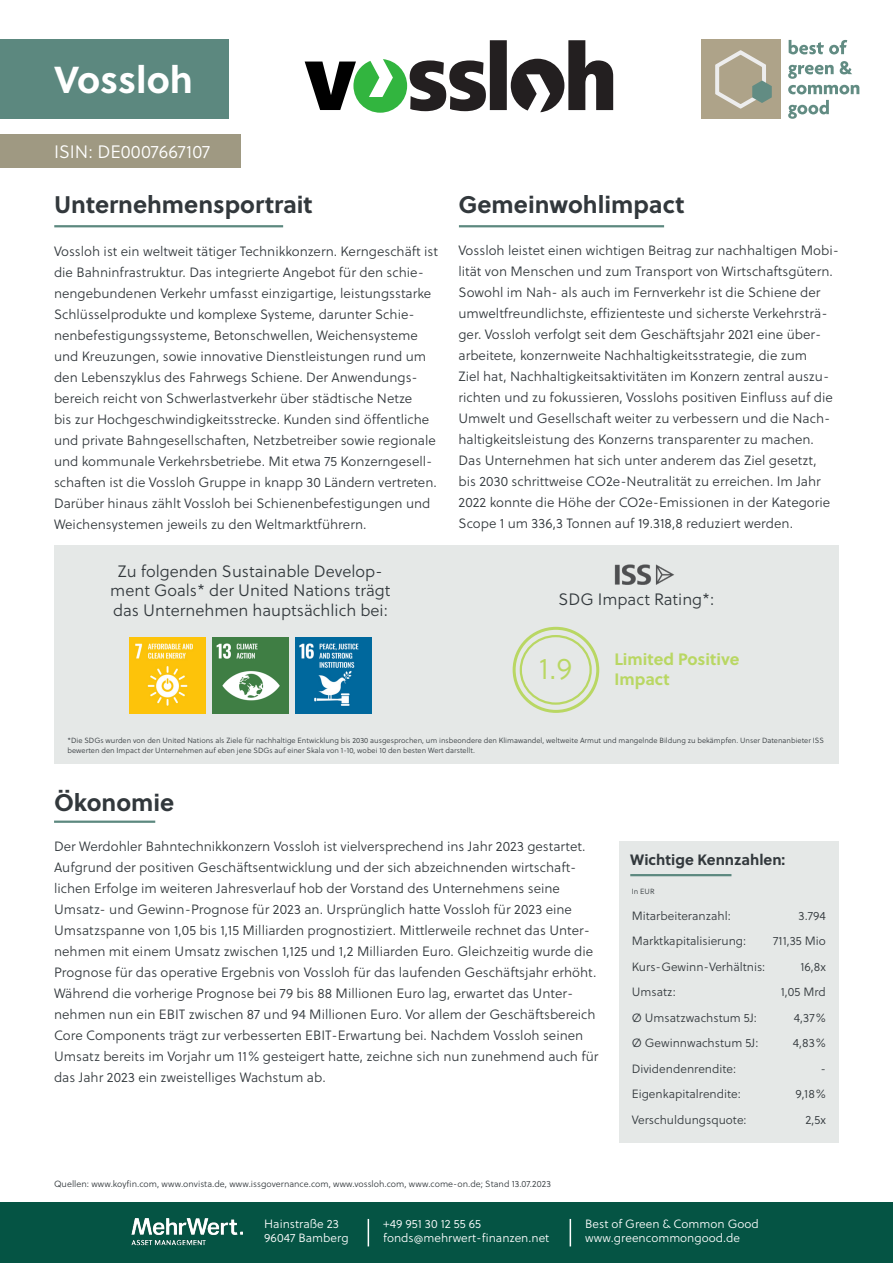
<style>
.page{position:relative;width:893px;height:1263px;background:#fff}
.page>*{position:absolute;margin:0;border:0;box-sizing:border-box;transform-origin:0 0}
.t1{font:700 37.5px "Soleil";color:#fff}
.t2{font:30px "Soleil Lt";color:#b9d763}
.t3{font:700 24px "Soleil";color:#32383c}
.t4{font:18px "Soleil Lt";color:#fff}
.t5{font:16.5px/19.8px "Soleil Lt";color:#32383c;text-align:center}
.t6{font:700 16.5px "Soleil";color:#b9d763}
.t7{font:700 15px "Soleil";color:#32383c}
.t8{font:13.5px/21px "Soleil Lt";color:#32383c}
.t9{font:12px "Soleil Lt";color:#32383c}
.t10{font:12px "Soleil Lt";color:#fff}
.t11{font:9px "Soleil Lt";color:#32383c}
.t12{font:7.5px/10.5px "Soleil Lt";color:#32383c}
</style>
<div class="page">
<div style="left:54px;top:546px;width:785px;height:218px;background:#e5e8e7"></div>
<div style="left:701px;top:40px;width:79px;height:79px;background:#aea389"></div>
<svg style="left:789px;top:40px;width:58px;height:14px"></svg>
<svg style="left:788px;top:65px;width:46px;height:14px"></svg>
<svg style="left:840px;top:61px;width:12px;height:13px"></svg>
<svg style="left:788px;top:85px;width:71px;height:9px"></svg>
<svg style="left:788px;top:100px;width:41px;height:19px"></svg>
<svg style="left:715px;top:50px;width:57px;height:59px"></svg>
<div style="left:0;top:134px;width:240px;height:34px;background:#9f9982"></div>
<div style="left:0;top:1202px;width:893px;height:61px;background:#055444"></div>
<img style="left:131px;top:1219px;width:111px;height:27px">
<svg style="left:368px;top:1219px;width:1px;height:27px"></svg>
<svg style="left:570px;top:1219px;width:1px;height:27px"></svg>
<hr style="left:54px;top:225px;width:229px;height:2px;background:#5c887f">
<hr style="left:459px;top:225px;width:205px;height:2px;background:#5c887f">
<hr style="left:54px;top:820px;width:101px;height:3px;background:#5c887f">
<img style="left:130px;top:638px;width:75px;height:75px">
<img style="left:213px;top:638px;width:75px;height:75px">
<div style="left:513px;top:627px;width:86px;height:86px;border:3px solid #b9d763;border-radius:50%"></div>
<img style="left:614px;top:564px;width:60px;height:21px">
<div style="left:619px;top:841px;width:220px;height:301px;background:#e5e8e7"></div>
<hr style="left:630px;top:874px;width:101px;height:2px;background:#5c887f">
<div style="left:0;top:40px;width:229px;height:79px;background:#5c887f"></div>
<img style="left:296px;top:638px;width:75px;height:75px">
<div style="left:520px;top:635px;width:72px;height:70px;border:2px solid #b9d763;border-radius:50%"></div>
<svg style="left:305px;top:40px;width:308px;height:73px"></svg>
<p class="t1" style="left:54px;top:51px;width:141px">Vossloh</p>
<p class="t4" style="left:54px;top:139px;width:158px">ISIN: DE0007667107</p>
<p class="t3" style="left:54px;top:186px;width:260px">Unternehmensportrait</p>
<p class="t8" style="left:54px;top:240px;width:386px">Vossloh ist ein weltweit tätiger Technikkonzern. Kerngeschäft ist die Bahninfrastruktur. Das integrierte Angebot für den schie&shy;nengebundenen Verkehr umfasst einzigartige, leistungsstarke Schlüsselprodukte und komplexe Systeme, darunter Schie&shy;nenbefestigungssysteme, Betonschwellen, Weichensysteme und Kreuzungen, sowie innovative Dienstleistungen rund um den Lebenszyklus des Fahrwegs Schiene. Der Anwendungs&shy;bereich reicht von Schwerlastverkehr über städtische Netze<br>bis zur Hochgeschwindigkeitsstrecke. Kunden sind öffentliche und private Bahngesellschaften, Netzbetreiber sowie regionale und kommunale Verkehrsbetriebe. Mit etwa 75 Konzerngesell&shy;schaften ist die Vossloh Gruppe in knapp 30 Ländern vertreten.<br>Darüber hinaus zählt Vossloh bei Schienenbefestigungen und Weichensystemen jeweils zu den Weltmarktführern.</p>
<p class="t5" style="left:110px;top:561px;width:282px">Zu folgenden Sustainable Develop&shy;ment Goals* der United Nations trägt das Unternehmen hauptsächlich bei:</p>
<p class="t3" style="left:458px;top:186px;width:228px">Gemeinwohlimpact</p>
<p class="t8" style="left:458px;top:239px;width:382px">Vossloh leistet einen wichtigen Beitrag zur nachhaltigen Mobi&shy;lität von Menschen und zum Transport von Wirtschaftsgütern.<br>Sowohl im Nah- als auch im Fernverkehr ist die Schiene der umweltfreundlichste, effizienteste und sicherste Verkehrsträ&shy;ger. Vossloh verfolgt seit dem Geschäftsjahr 2021 eine über&shy;arbeitete, konzernweite Nachhaltigkeitsstrategie, die zum<br>Ziel hat, Nachhaltigkeitsaktivitäten im Konzern zentral auszu&shy;richten und zu fokussieren, Vosslohs positiven Einfluss auf die Umwelt und Gesellschaft weiter zu verbessern und die Nach&shy;haltigkeitsleistung des Konzerns transparenter zu machen.<br>Das Unternehmen hat sich unter anderem das Ziel gesetzt,<br>bis 2030 schrittweise CO2e-Neutralität zu erreichen. Im Jahr 2022 konnte die Höhe der CO2e-Emissionen in der Kategorie Scope 1 um 336,3 Tonnen auf 19.318,8 reduziert werden.</p>
<p class="t5" style="left:559px;top:589px;width:157px">SDG Impact Rating*:</p>
<p class="t2" style="left:539px;top:648px;width:35px">1.9</p>
<p class="t6" style="left:614px;top:647px;width:127px">Limited Positive</p>
<p class="t6" style="left:614px;top:666px;width:57px">Impact</p>
<p class="t12" style="left:68px;top:735px;width:758px">*Die SDGs wurden von den United Nations als Ziele für nachhaltige Entwicklung bis 2030 ausgesprochen, um insbeondere den Klimawandel, weltweite Armut und mangelnde Bildung zu bekämpfen. Unser Datenanbieter ISS bewerten den Impact der Unternehmen auf eben jene SDGs auf einer Skala von 1-10, wobei 10 den besten Wert darstellt.</p>
<p class="t3" style="left:54px;top:784px;width:122px">Ökonomie</p>
<p class="t8" style="left:54px;top:836px;width:546px">Der Werdohler Bahntechnikkonzern Vossloh ist vielversprechend ins Jahr 2023 gestartet.<br>Aufgrund der positiven Geschäftsentwicklung und der sich abzeichnenden wirtschaft&shy;lichen Erfolge im weiteren Jahresverlauf hob der Vorstand des Unternehmens seine Umsatz- und Gewinn-Prognose für 2023 an. Ursprünglich hatte Vossloh für 2023 eine Umsatzspanne von 1,05 bis 1,15 Milliarden prognostiziert. Mittlerweile rechnet das Unter&shy;nehmen mit einem Umsatz zwischen 1,125 und 1,2 Milliarden Euro. Gleichzeitig wurde die Prognose für das operative Ergebnis von Vossloh für das laufenden Geschäftsjahr erhöht.<br>Während die vorherige Prognose bei 79 bis 88 Millionen Euro lag, erwartet das Unter&shy;nehmen nun ein EBIT zwischen 87 und 94 Millionen Euro. Vor allem der Geschäftsbereich Core Components trägt zur verbesserten EBIT-Erwartung bei. Nachdem Vossloh seinen Umsatz bereits im Vorjahr um 11% gesteigert hatte, zeichne sich nun zunehmend auch für das Jahr 2023 ein zweistelliges Wachstum ab.</p>
<p class="t11" style="left:54px;top:1177px;width:498px">Quellen: www.koyfin.com, www.onvista.de, www.issgovernance.com, www.vossloh.com, www.come-on.de; Stand 13.07.2023</p>
<p class="t7" style="left:630px;top:848px;width:157px">Wichtige Kennzahlen:</p>
<p class="t12" style="left:632px;top:886px;width:24px">In EUR</p>
<p class="t9" style="left:632px;top:907px;width:100px">Mitarbeiteranzahl:</p>
<p class="t9" style="left:632px;top:933px;width:116px">Marktkapitalisierung:</p>
<p class="t9" style="left:632px;top:958px;width:135px">Kurs-Gewinn-Verhältnis:</p>
<p class="t9" style="left:632px;top:984px;width:45px">Umsatz:</p>
<p class="t9" style="left:632px;top:1009px;width:127px">Ø Umsatzwachstum 5J:</p>
<p class="t9" style="left:632px;top:1035px;width:128px">Ø Gewinnwachstum 5J:</p>
<p class="t9" style="left:632px;top:1060px;width:106px">Dividendenrendite:</p>
<p class="t9" style="left:632px;top:1086px;width:111px">Eigenkapitalrendite:</p>
<p class="t9" style="left:632px;top:1111px;width:116px">Verschuldungsquote:</p>
<p class="t9" style="left:798px;top:907px;width:29px">3.794</p>
<p class="t9" style="left:773px;top:933px;width:54px">711,35 Mio</p>
<p class="t9" style="left:800px;top:958px;width:27px">16,8x</p>
<p class="t9" style="left:781px;top:984px;width:47px">1,05 Mrd</p>
<p class="t9" style="left:794px;top:1009px;width:34px">4,37%</p>
<p class="t9" style="left:793px;top:1035px;width:35px">4,83%</p>
<p class="t9" style="left:820px;top:1060px;width:7px">-</p>
<p class="t9" style="left:795px;top:1086px;width:32px">9,18%</p>
<p class="t9" style="left:805px;top:1111px;width:22px">2,5x</p>
<p class="t10" style="left:264px;top:1215px;width:76px">Hainstraße 23</p>
<p class="t10" style="left:264px;top:1230px;width:86px">96047 Bamberg</p>
<p class="t10" style="left:383px;top:1215px;width:99px">+49 951 30 12 55 65</p>
<p class="t10" style="left:383px;top:1230px;width:168px">fonds@mehrwert-finanzen.net</p>
<p class="t10" style="left:585px;top:1215px;width:175px">Best of Green &amp; Common Good</p>
<p class="t10" style="left:585px;top:1230px;width:156px">www.greencommongood.de</p>
</div>
